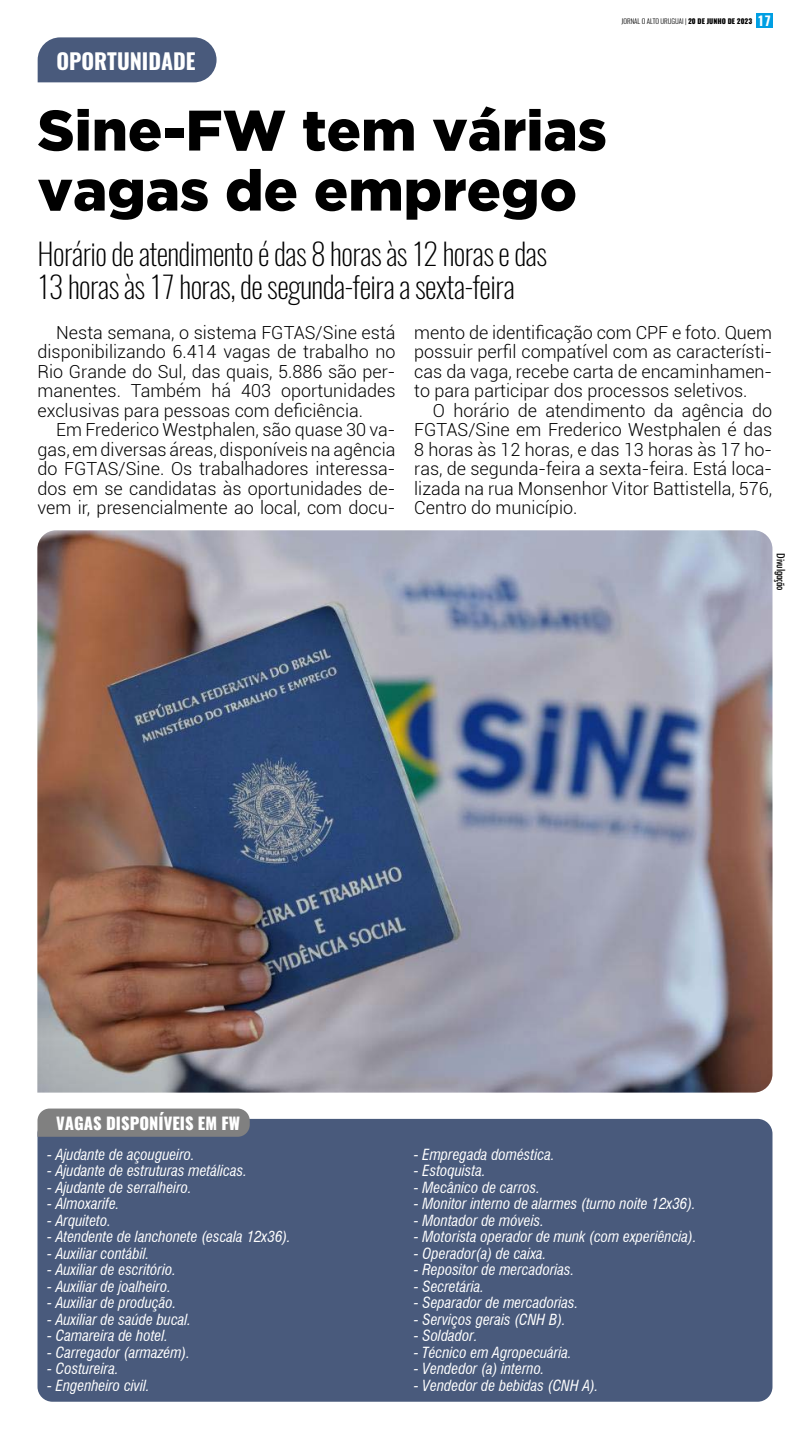
<style>
.page{position:relative;width:810px;height:1440px;background:#fff}
.page>*{position:absolute;margin:0;border:0;box-sizing:border-box;transform-origin:0 0}
.t1{font:900 57px/60px "Gotham";color:#000}
.t2{font:200 30px/33px "Oswald";letter-spacing:-.02em;color:#000}
.t3{font:700 21.75px "Oswald";color:#fff}
.t4{font:300 18px/19.5px "Roboto";color:#000;text-align:justify}
.t5{font:800 16.5px "Oswald";color:#fff}
.t6{font:italic condensed 15px "Swiss 721 BT";color:#fff}
.t7{font:500 condensed 11.25px "Futura BT";letter-spacing:-.02em;color:#000}
.t8{font:300 6.98px "Oswald";color:#000}
.s1{font-weight:800}
.s2{font-weight:700;font-size:12.9px;color:#fff}
</style>
<div class="page">
<div style="left:756px;top:13px;width:16px;height:14px;background:#009fe3"></div>
<img style="left:37px;top:530px;width:735px;height:563px">
<div style="left:38px;top:37px;width:179px;height:45px;background:#495a7c"></div>
<div style="left:38px;top:1119px;width:735px;height:283px;background:#495a7c;border-radius:15px"></div>
<div style="left:37px;top:1109px;width:213px;height:28px;background:#808080"></div>
<p class="t3" style="left:57px;top:46px;width:141px">OPORTUNIDADE</p>
<h1 class="t1" style="left:38px;top:99px;width:571px">Sine-FW tem várias vagas de emprego</h1>
<h2 class="t2" style="left:38px;top:237px;width:511px">Horário de atendimento é das 8 horas às 12 horas e das<br>13 horas às 17 horas, de segunda-feira a sexta-feira</h2>
<p class="t8" style="left:622px;top:16px;width:151px">JORNAL O ALTO URUGUAI | <span class="s1">20 DE JUNHO DE 2023</span> <span class="s2">17</span></p>
<p class="t4" style="left:37px;top:322px;width:360px;text-indent:19px">Nesta semana, o sistema FGTAS/Sine está disponibilizando 6.414 vagas de trabalho no Rio Grande do Sul, das quais, 5.886 são per&shy;manentes. Também há 403 oportunidades exclusivas para pessoas com deficiência.</p>
<p class="t4" style="left:37px;top:420px;width:359px;text-indent:19px">Em Frederico Westphalen, são quase 30 va&shy;gas, em diversas áreas, disponíveis na agência do FGTAS/Sine. Os trabalhadores interessa&shy;dos em se candidatas às oportunidades de&shy;vem ir, presencialmente ao local, com docu-</p>
<p class="t4" style="left:414px;top:322px;width:359px">mento de identificação com CPF e foto. Quem possuir perfil compatível com as característi&shy;cas da vaga, recebe carta de encaminhamen&shy;to para participar dos processos seletivos.</p>
<p class="t4" style="left:414px;top:400px;width:359px;text-indent:19px">O horário de atendimento da agência do FGTAS/Sine em Frederico Westphalen é das 8 horas às 12 horas, e das 13 horas às 17 ho&shy;ras, de segunda-feira a sexta-feira. Está loca&shy;lizada na rua Monsenhor Vitor Battistella, 576, Centro do município.</p>
<p class="t7" style="left:788px;top:553px;width:38px;rotate:90deg">Divulgação</p>
<p class="t5" style="left:56px;top:1112px;width:185px">VAGAS DISPONÍVEIS EM FW</p>
<p class="t6" style="left:47px;top:1145px;width:149px">- Ajudante de açougueiro.</p>
<p class="t6" style="left:47px;top:1162px;width:201px">- Ajudante de estruturas metálicas.</p>
<p class="t6" style="left:47px;top:1178px;width:146px">- Ajudante de serralheiro.</p>
<p class="t6" style="left:47px;top:1195px;width:74px">- Almoxarife.</p>
<p class="t6" style="left:47px;top:1211px;width:66px">- Arquiteto.</p>
<p class="t6" style="left:47px;top:1228px;width:245px">- Atendente de lanchonete (escala 12x36).</p>
<p class="t6" style="left:47px;top:1244px;width:104px">- Auxiliar contábil.</p>
<p class="t6" style="left:47px;top:1261px;width:131px">- Auxiliar de escritório.</p>
<p class="t6" style="left:47px;top:1277px;width:125px">- Auxiliar de joalheiro.</p>
<p class="t6" style="left:47px;top:1294px;width:131px">- Auxiliar de produção.</p>
<p class="t6" style="left:47px;top:1310px;width:146px">- Auxiliar de saúde bucal.</p>
<p class="t6" style="left:47px;top:1327px;width:123px">- Camareira de hotel.</p>
<p class="t6" style="left:47px;top:1343px;width:144px">- Carregador (armazém).</p>
<p class="t6" style="left:47px;top:1360px;width:73px">- Costureira.</p>
<p class="t6" style="left:47px;top:1376px;width:104px">- Engenheiro civil.</p>
<p class="t6" style="left:414px;top:1145px;width:142px">- Empregada doméstica.</p>
<p class="t6" style="left:414px;top:1162px;width:73px">- Estoquista.</p>
<p class="t6" style="left:414px;top:1178px;width:128px">- Mecânico de carros.</p>
<p class="t6" style="left:414px;top:1195px;width:283px">- Monitor interno de alarmes (turno noite 12x36).</p>
<p class="t6" style="left:414px;top:1211px;width:132px">- Montador de móveis.</p>
<p class="t6" style="left:414px;top:1228px;width:284px">- Motorista operador de munk (com experiência).</p>
<p class="t6" style="left:414px;top:1244px;width:134px">- Operador(a) de caixa.</p>
<p class="t6" style="left:414px;top:1261px;width:162px">- Repositor de mercadorias.</p>
<p class="t6" style="left:414px;top:1277px;width:72px">- Secretária.</p>
<p class="t6" style="left:414px;top:1294px;width:166px">- Separador de mercadorias.</p>
<p class="t6" style="left:414px;top:1310px;width:154px">- Serviços gerais (CNH B).</p>
<p class="t6" style="left:414px;top:1327px;width:65px">- Soldador.</p>
<p class="t6" style="left:414px;top:1343px;width:160px">- Técnico em Agropecuária.</p>
<p class="t6" style="left:414px;top:1360px;width:132px">- Vendedor (a) interno.</p>
<p class="t6" style="left:414px;top:1376px;width:186px">- Vendedor de bebidas (CNH A).</p>
</div>
